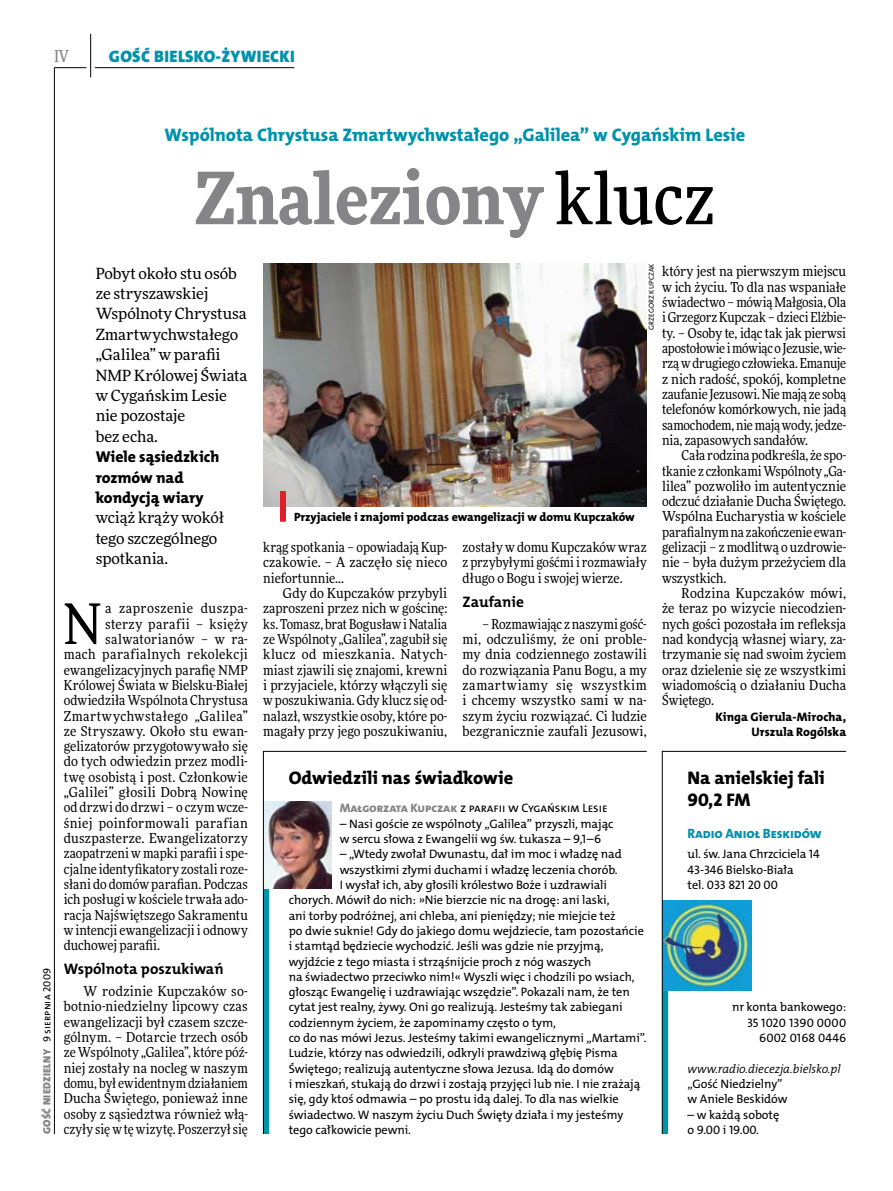
<style>
.page{position:relative;width:893px;height:1191px;background:#fff}
.page>*{position:absolute;margin:0;border:0;box-sizing:border-box;transform-origin:0 0}
.t1{font:900 72px "Freeday Narrow";color:#858486}
.t2{font:55.95px "Freeday Narrow News";color:#000}
.t3{font:18.3px "The Mix HP8 Ex Bld";letter-spacing:-.005em;color:#0093aa}
.t4{font:18.3px/21.6px "The Mix HP8 Ex Bld";color:#000}
.t5{font:16.65px "The Mix HP9 Blk";letter-spacing:.02em;color:#0093aa}
.t6{font:500 16.5px "Freeday Narrow";color:#858486;scale:.9 1}
.t7{font:15.75px/20.4px "The Mix HP8 Ex Bld";color:#000}
.t8{font:15.45px/20.4px "Freeday News";letter-spacing:-.005em;color:#000}
.t9{font:15.3px "The Mix HP7 Bld";color:#000}
.t10{font:13.65px/15.3px "Freeday Narrow News";letter-spacing:.005em;color:#000;text-align:justify}
.t11{font:13.65px "Freeday Narrow News";letter-spacing:.025em;color:#000}
.t12{font:13.65px "Freeday Narrow News";letter-spacing:.035em;color:#000}
.t13{font:13.5px "The Mix HP8 Ex Bld";letter-spacing:-.01em;color:#0093aa}
.t14{font:12.3px/15.3px "The Mix HP5 Plain";letter-spacing:-.005em;color:#000}
.t15{font:12.3px/15.3px "The Mix HP8 Ex Bld";letter-spacing:.005em;color:#000;text-align:right}
.t16{font:12.3px "The Mix HP4 Se Lig IT";letter-spacing:-.005em;color:#000}
.t17{font:12px "The Mix HP8 Ex Bld";letter-spacing:-.005em;color:#000}
.t18{font:10.5px "The Mix HP9 Blk";letter-spacing:.025em;color:#858486}
.t19{font:7.2px "The Mix HP5 Plain";color:#000}
.s1{font-family:"The Mix HP5 Plain";color:#000}
.s2{font-weight:500;color:#000}
.s3{font-family:"The Mix HP8 Ex Bld";color:#858486}
</style>
<div class="page">
<hr style="left:54px;top:67px;width:1px;height:1067px;background:#000">
<hr style="left:90px;top:34px;width:1px;height:43px;background:#000">
<hr style="left:54px;top:67px;width:32px;height:1px;background:#000">
<hr style="left:95px;top:67px;width:199px;height:1px;background:#000">
<img style="left:263px;top:264px;width:384px;height:242px">
<div style="left:280px;top:491px;width:6px;height:31px;background:#df1f2a"></div>
<svg style="left:662px;top:751px;width:185px;height:383px"></svg>
<svg style="left:263px;top:751px;width:384px;height:383px"></svg>
<p class="t6" style="left:54px;top:46px;width:17px">IV</p>
<p class="t5" style="left:109px;top:46px;width:187px">GOŚĆ BIELSKO-ŻYWIECKI</p>
<p class="t18" style="left:40px;top:1134px;width:167px;rotate:-90deg">GOŚĆ NIEDZIELNY <span class="s1">9 sierpnia 2009</span></p>
<h3 class="t3" style="left:165px;top:123px;width:582px">Wspólnota Chrystusa Zmartwychwstałego „Galilea” w Cygańskim Lesie</h3>
<h1 class="t1" style="left:195px;top:151px;width:522px">Znaleziony <span class="s2">klucz</span></h1>
<p class="t8" style="left:96px;top:262px;width:153px">Pobyt około stu osób ze stryszawskiej<br>Wspólnoty Chrystusa<br>Zmartwychwstałego „Galilea” w parafii<br>NMP Królowej Świata w Cygańskim Lesie nie pozostaje<br>bez echa.</p>
<p class="t7" style="left:96px;top:447px;width:125px">Wiele sąsiedzkich rozmów nad kondycją wiary</p>
<p class="t8" style="left:96px;top:507px;width:130px">wciąż krąży wokół tego szczególnego spotkania.</p>
<h2 class="t2" style="left:64px;top:589px;width:39px">N</h2>
<p class="t12" style="left:105px;top:600px;width:144px">a zaproszenie duszpa-</p>
<p class="t11" style="left:105px;top:615px;width:144px">sterzy parafii – księży</p>
<p class="t11" style="left:105px;top:630px;width:144px">salwatorianów – w ra-</p>
<p class="t11" style="left:64px;top:646px;width:186px">mach parafialnych rekolekcji</p>
<p class="t10" style="left:64px;top:662px;width:186px">ewangelizacyjnych parafię NMP</p>
<p class="t10" style="left:64px;top:677px;width:186px">Królowej Świata w Bielsku-Białej</p>
<p class="t10" style="left:64px;top:692px;width:186px">odwiedziła Wspólnota Chrystusa</p>
<p class="t12" style="left:64px;top:707px;width:186px">Zmartwychwstałego „Galilea”</p>
<p class="t10" style="left:64px;top:723px;width:186px">ze Stryszawy. Około stu ewan-</p>
<p class="t10" style="left:64px;top:738px;width:186px">gelizatorów przygotowywało się</p>
<p class="t10" style="left:64px;top:754px;width:186px">do tych odwiedzin przez modli-</p>
<p class="t10" style="left:64px;top:769px;width:186px">twę osobistą i post. Członkowie</p>
<p class="t10" style="left:64px;top:784px;width:186px">„Galilei” głosili Dobrą Nowinę</p>
<p class="t10" style="left:64px;top:799px;width:186px">od drzwi do drzwi – o czym wcze-</p>
<p class="t11" style="left:64px;top:814px;width:186px">śniej poinformowali parafian</p>
<p class="t10" style="left:64px;top:830px;width:186px">duszpasterze. Ewangelizatorzy</p>
<p class="t10" style="left:64px;top:845px;width:186px">zaopatrzeni w mapki parafii i spe-</p>
<p class="t10" style="left:64px;top:861px;width:186px">cjalne identyfikatory zostali roze-</p>
<p class="t10" style="left:64px;top:876px;width:186px">słani do domów parafian. Podczas</p>
<p class="t10" style="left:64px;top:891px;width:186px">ich posługi w kościele trwała ado-</p>
<p class="t10" style="left:64px;top:907px;width:186px">racja Najświętszego Sakramentu</p>
<p class="t10" style="left:64px;top:922px;width:186px">w intencji ewangelizacji i odnowy</p>
<p class="t10" style="left:64px;top:937px;width:98px">duchowej parafii.</p>
<p class="t9" style="left:64px;top:959px;width:161px">Wspólnota poszukiwań</p>
<p class="t10" style="left:64px;top:983px;width:186px;text-indent:20px">W rodzinie Kupczaków so&shy;botnio-niedzielny lipcowy czas ewangelizacji był czasem szcze&shy;gólnym. – Dotarcie trzech osób ze Wspólnoty „Galilea”, które póź&shy;niej zostały na nocleg w naszym domu, był ewidentnym działaniem Ducha Świętego, ponieważ inne osoby z sąsiedztwa również włą&shy;czyły się w tę wizytę. Poszerzył się</p>
<p class="t19" style="left:647px;top:330px;width:68px;rotate:-90deg">Grzegorz Kupczak</p>
<p class="t17" style="left:294px;top:510px;width:342px">Przyjaciele i znajomi podczas ewangelizacji w domu Kupczaków</p>
<p class="t10" style="left:263px;top:539px;width:186px">krąg spotkania – opowiadają Kup&shy;czakowie. – A zaczęło się nieco niefortunnie...</p>
<p class="t10" style="left:263px;top:585px;width:186px;text-indent:20px">Gdy do Kupczaków przybyli zaproszeni przez nich w gościnę: ks. Tomasz, brat Bogusław i Natalia ze Wspólnoty „Galilea”, zagubił się klucz od mieszkania. Natych&shy;miast zjawili się znajomi, krewni i przyjaciele, którzy włączyli się w poszukiwania. Gdy klucz się od&shy;nalazł, wszystkie osoby, które po&shy;magały przy jego poszukiwaniu,</p>
<p class="t10" style="left:463px;top:539px;width:186px">zostały w domu Kupczaków wraz z przybyłymi gośćmi i rozmawiały długo o Bogu i swojej wierze.</p>
<p class="t9" style="left:463px;top:592px;width:63px">Zaufanie</p>
<p class="t10" style="left:463px;top:616px;width:186px;text-indent:20px">– Rozmawiając z naszymi gość&shy;mi, odczuliśmy, że oni proble&shy;my dnia codziennego zostawili do rozwiązania Panu Bogu, a my zamartwiamy się wszystkim i chcemy wszystko sami w na&shy;szym życiu rozwiązać. Ci ludzie bezgranicznie zaufali Jezusowi,</p>
<p class="t10" style="left:662px;top:264px;width:186px">który jest na pierwszym miejscu w ich życiu. To dla nas wspaniałe świadectwo – mówią Małgosia, Ola iGrzegorz Kupczak – dzieci Elżbie&shy;ty. – Osoby te, idąc tak jak pierwsi apostołowie imówiąc o Jezusie, wie&shy;rzą wdrugiego człowieka. Emanuje z nich radość, spokój, kompletne zaufanie Jezusowi. Niemają ze sobą telefonów komórkowych, nie jadą samochodem, niemają wody, jedze&shy;nia, zapasowych sandałów.</p>
<p class="t10" style="left:662px;top:447px;width:186px;text-indent:20px">Cała rodzina podkreśla, że spo&shy;tkanie z członkami Wspólnoty „Ga&shy;lilea” pozwoliło im autentycznie odczuć działanie Ducha Świętego.<br>Wspólna Eucharystia w kościele parafialnym na zakończenie ewan&shy;gelizacji – z modlitwą o uzdrowie&shy;nie – była dużym przeżyciem dla wszystkich.</p>
<p class="t10" style="left:662px;top:585px;width:186px;text-indent:20px">Rodzina Kupczaków mówi, że teraz po wizycie niecodzien&shy;nych gości pozostała im refleksja nad kondycją własnej wiary, za&shy;trzymanie się nad swoim życiem oraz dzielenie się ze wszystkimi wiadomością o działaniu Ducha Świętego.</p>
<p class="t15" style="left:715px;top:709px;width:132px">Kinga Gierula-Mirocha,<br>Urszula Rogólska</p>
<h3 class="t4" style="left:289px;top:767px;width:226px">Odwiedzili nas świadkowie</h3>
<p class="t14" style="left:340px;top:800px;width:269px"><span class="s3">Małgorzata Kupczak</span> z parafii w Cygańskim Lesie</p>
<p class="t14" style="left:340px;top:816px;width:275px">– N asi goście ze wspólnoty „Galilea” przyszli, mając w sercu słowa z Ewangelii wg św. Łukasza – 9,1–6</p>
<p class="t14" style="left:340px;top:846px;width:284px">– „Wtedy zwołał Dwunastu, dał im moc i władzę nad</p>
<p class="t14" style="left:340px;top:862px;width:280px">wszystkimi złymi duchami i władzę leczenia chorób.</p>
<p class="t14" style="left:340px;top:877px;width:269px">I wysłał ich, aby głosili królestwo Boże i uzdrawiali</p>
<p class="t14" style="left:289px;top:892px;width:322px">chorych. Mówił do nich: »Nie bierzcie nic na drogę: ani laski,</p>
<p class="t14" style="left:289px;top:908px;width:328px">ani torby podróżnej, ani chleba, ani pieniędzy; nie miejcie też</p>
<p class="t14" style="left:289px;top:923px;width:357px">po dwie suknie! Gdy do jakiego domu wejdziecie, tam pozostańcie</p>
<p class="t14" style="left:289px;top:938px;width:316px">i stamtąd będziecie wychodzić. Jeśli was gdzie nie przyjmą,</p>
<p class="t14" style="left:289px;top:953px;width:304px">wyjdźcie z tego miasta i strząśnijcie proch z nóg waszych</p>
<p class="t14" style="left:289px;top:969px;width:347px">na świadectwo przeciwko nim!« Wyszli więc i chodzili po wsiach,</p>
<p class="t14" style="left:289px;top:984px;width:343px">głosząc Ewangelię i uzdrawiając wszędzie”. Pokazali nam, że ten</p>
<p class="t14" style="left:289px;top:999px;width:335px">cytat jest realny, żywy. Oni go realizują. Jesteśmy tak zabiegani</p>
<p class="t14" style="left:289px;top:1015px;width:269px">codziennym życiem, że zapominamy często o tym,</p>
<p class="t14" style="left:289px;top:1030px;width:359px">co do nas mówi Jezus. Jesteśmy takimi ewangelicznymi „Martami”.</p>
<p class="t14" style="left:289px;top:1045px;width:331px">Ludzie, którzy nas odwiedzili, odkryli prawdziwą głębię Pisma</p>
<p class="t14" style="left:289px;top:1061px;width:327px">Świętego; realizują autentyczne słowa Jezusa. I dą do domów</p>
<p class="t14" style="left:289px;top:1076px;width:353px">i mieszkań, stukają do drzwi i zostają przyjęci lub nie. I nie zrażają</p>
<p class="t14" style="left:289px;top:1091px;width:331px">się, gdy ktoś odmawia – po prostu idą dalej. To dla nas wielkie</p>
<p class="t14" style="left:289px;top:1106px;width:336px">świadectwo. W naszym życiu Duch Święty działa i my jesteśmy</p>
<p class="t14" style="left:289px;top:1122px;width:124px">tego całkowicie pewni.</p>
<h3 class="t4" style="left:688px;top:767px;width:138px">Na anielskiej fali<br>90,2 FM</h3>
<p class="t13" style="left:688px;top:825px;width:136px">Radio Anioł Beskidów</p>
<p class="t14" style="left:688px;top:846px;width:134px">ul. św. Jana Chrzciciela 14<br>43-346 Bielsko-Biała<br>tel. 033 821 20 00</p>
<p class="t14" style="left:732px;top:999px;width:116px;text-align:right">nr konta bankowego:<br>35 1020 1390 0000<br>6002 0168 0446</p>
<p class="t16" style="left:688px;top:1060px;width:154px">www.radio.diecezja.bielsko.pl</p>
<p class="t14" style="left:688px;top:1076px;width:102px">„Gość Niedzielny” w Aniele Beskidów</p>
<p class="t14" style="left:688px;top:1107px;width:93px">– w każdą sobotę o 9.00 i 19.00.</p>
</div>
